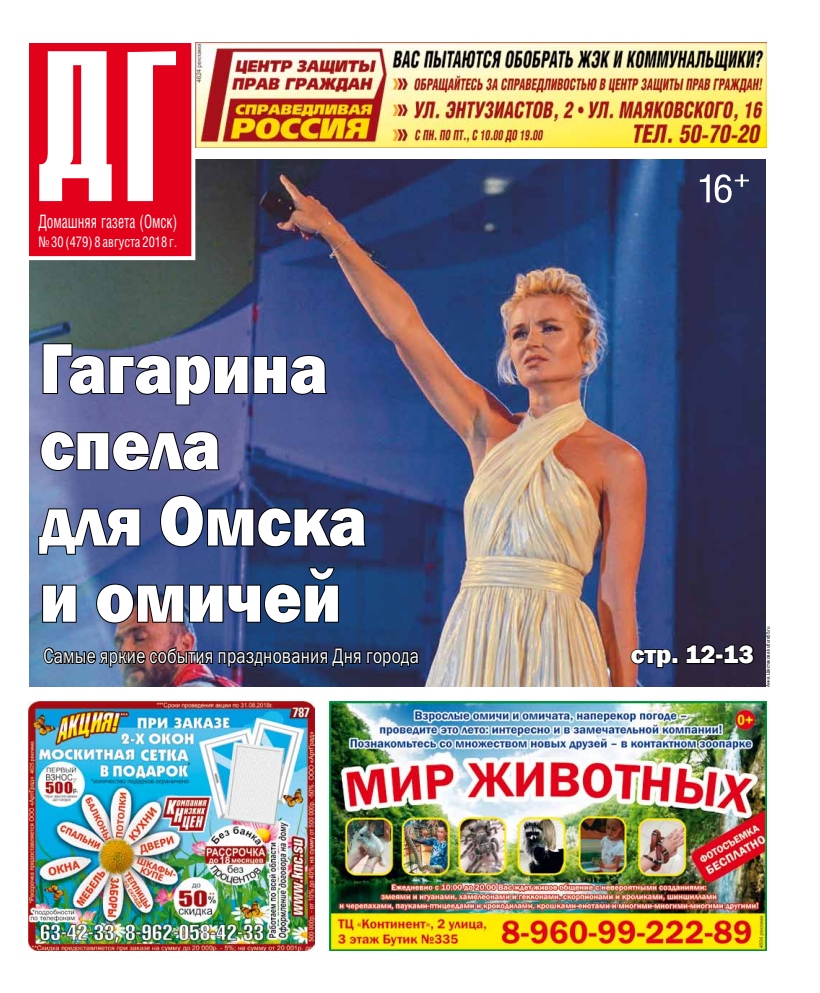
<style>
.page{position:relative;width:820px;height:993px;background:#fff}
.page>*{position:absolute;margin:0;border:0;box-sizing:border-box;transform-origin:0 0}
.t1{font:800 73.1px/76.2px "Franklin Gothic";color:#fff;scale:.9 1}
.t2{font:800 26px "Franklin Gothic";letter-spacing:.01em;color:#fff}
.t3{font:21px "Franklin Gothic Book C";letter-spacing:.01em;color:#fff;scale:.8 1}
.t4{font:18.5px "Helios Cond";color:#fff;scale:.75 1}
.t5{font:14.6px "Helios Cond";color:#fff;scale:.88 1}
.t6{font:5px "Helios";color:#000;scale:.9 1}
</style>
<div class="page">
<img style="left:29px;top:159px;width:736px;height:527px">
<svg style="left:42px;top:342px;width:286px;height:64px;background:#4a527f"></svg>
<svg style="left:39px;top:430px;width:182px;height:42px;background:#4b4f79"></svg>
<svg style="left:37px;top:507px;width:104px;height:48px;background:#43557f"></svg>
<svg style="left:159px;top:494px;width:208px;height:54px;background:#24335e"></svg>
<svg style="left:629px;top:647px;width:43px;height:22px"></svg>
<div style="left:671px;top:657px;width:7px;height:7px;border:2px solid #000"></div>
<svg style="left:684px;top:643px;width:32px;height:22px"></svg>
<div style="left:715px;top:653px;width:8px;height:6px;border:2px solid #000"></div>
<svg style="left:722px;top:643px;width:33px;height:22px"></svg>
<svg style="left:29px;top:43px;width:168px;height:219px;background:#e1152c"></svg>
<svg style="left:39px;top:51px;width:73px;height:150px"></svg>
<svg style="left:127px;top:51px;width:49px;height:150px"></svg>
<img style="left:28px;top:701px;width:287px;height:249px">
<img style="left:195px;top:43px;width:570px;height:104px">
<svg style="left:699px;top:174px;width:49px;height:29px"></svg>
<img style="left:41px;top:566px;width:379px;height:105px">
<img style="left:329px;top:701px;width:436px;height:249px">
<p class="t4" style="left:38px;top:210px;width:186px">Домашняя газета (Омск)</p>
<p class="t5" style="left:38px;top:233px;width:159px">№ 30 (479) 8 августа 2018 г.</p>
<h1 class="t1" style="left:40px;top:330px;width:365px">Гагарина спела<br>для Омска и омичей</h1>
<p class="t3" style="left:44px;top:643px;width:470px">Самые яркие события празднования Дня города</p>
<p class="t2" style="left:630px;top:637px;width:124px">стр. 12-13</p>
<p class="t6" style="left:764px;top:687px;width:69px;rotate:-90deg">Анна Шестакова kultura55.ru</p>
</div>
